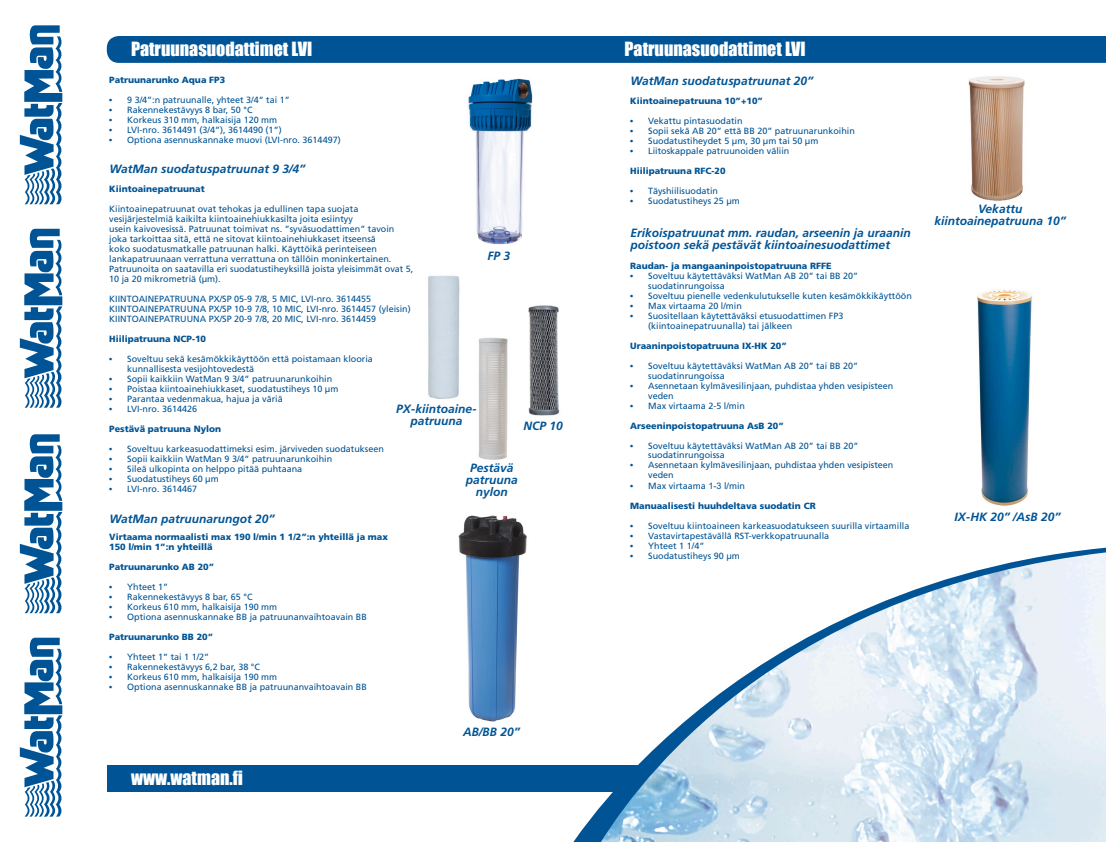
<style>
.page{position:relative;width:1106px;height:842px;background:#fff}
.page>*{position:absolute;margin:0;border:0;box-sizing:border-box;transform-origin:0 0}
.t1{font:18px "Impact";color:#fff}
.t2{font:italic 700 12px/12px "Frutiger LT Std";color:#005495;text-align:center}
.t3{font:9px/10px "Frutiger LT Std";color:#005495}
.t4{font:900 9px/10px "Frutiger LT Std";color:#005495}
.s1{font-family:"Times"}
.s2{font-family:"Times";font-weight:400}
.s3{font-weight:400}
.s4{font-family:"Arial";font-weight:400}
</style>
<div class="page">
<div style="left:107px;top:765px;width:999px;height:27px;background:#005495"></div>
<div style="left:107px;top:36px;width:999px;height:27px;background:#005495"></div>
<svg style="left:20px;top:638px;width:43px;height:179px"></svg>
<svg style="left:20px;top:434px;width:43px;height:179px"></svg>
<svg style="left:20px;top:229px;width:43px;height:179px"></svg>
<svg style="left:20px;top:25px;width:43px;height:179px"></svg>
<img style="left:468px;top:78px;width:65px;height:167px">
<img style="left:478px;top:337px;width:30px;height:123px">
<img style="left:428px;top:275px;width:32px;height:124px">
<img style="left:528px;top:305px;width:32px;height:111px">
<img style="left:458px;top:515px;width:69px;height:207px">
<img style="left:968px;top:76px;width:57px;height:125px">
<img style="left:977px;top:290px;width:56px;height:216px">
<img style="left:601px;top:552px;width:505px;height:290px">
<h1 class="t1" style="left:131px;top:35px;width:183px">Patruunasuodattimet LVI</h1>
<p class="t4" style="left:109px;top:75px;width:118px">Patruunarunko Aqua FP3</p>
<p class="t3" style="left:109px;top:95px;width:182px"><span class="s1">•</span> 9 3/4”:n patruunalle, yhteet 3/4” tai 1”</p>
<p class="t3" style="left:109px;top:105px;width:145px"><span class="s1">•</span> Rakennekestävyys 8 bar, 50 °C</p>
<p class="t3" style="left:109px;top:115px;width:170px"><span class="s1">•</span> Korkeus 310 mm, halkaisija 120 mm</p>
<p class="t3" style="left:109px;top:125px;width:174px"><span class="s1">•</span> LVI-nro. 3614491 (3/4”), 3614490 (1”)</p>
<p class="t3" style="left:109px;top:135px;width:233px"><span class="s1">•</span> Optiona asennuskannake muovi (LVI-nro. 3614497)</p>
<h2 class="t2" style="left:109px;top:163px;width:197px">WatMan suodatuspatruunat 9 3/4”</h2>
<p class="t4" style="left:109px;top:184px;width:97px">Kiintoainepatruunat</p>
<p class="t3" style="left:109px;top:204px;width:306px">Kiintoainepatruunat ovat tehokas ja edullinen tapa suojata vesijärjestelmiä kaikilta kiintoainehiukkasilta joita esiintyy<br>usein kaivovesissä. Patruunat toimivat ns. ”syväsuodattimen” tavoin joka tarkoittaa sitä, että ne sitovat kiintoainehiukkaset itseensä<br>koko suodatusmatkalle patruunan halki. Käyttöikä perinteiseen lankapatruunaan verrattuna verrattuna on tällöin moninkertainen.<br>Patruunoita on saatavilla eri suodatustiheyksillä joista yleisimmät ovat 5, 10 ja 20 mikrometriä (µm).</p>
<p class="t3" style="left:109px;top:294px;width:303px">KIINTOAINEPATRUUNA PX/SP 05-9 7/8, 5 MIC, LVI-nro. 3614455<br>KIINTOAINEPATRUUNA PX/SP 10-9 7/8, 10 MIC, LVI-nro. 3614457 (yleisin)<br>KIINTOAINEPATRUUNA PX/SP 20-9 7/8, 20 MIC, LVI-nro. 3614459</p>
<p class="t4" style="left:109px;top:334px;width:98px">Hiilipatruuna NCP-10</p>
<p class="t3" style="left:127px;top:354px;width:247px;text-indent:-18px"><span class="s1">•</span> Soveltuu sekä kesämökkikäyttöön että poistamaan klooria kunnallisesta vesijohtovedestä</p>
<p class="t3" style="left:109px;top:374px;width:224px"><span class="s1">•</span> Sopii kaikkiin WatMan 9 3/4” patruunarunkoihin</p>
<p class="t3" style="left:109px;top:384px;width:231px"><span class="s1">•</span> Poistaa kiintoainehiukkaset, suodatustiheys 10 µm</p>
<p class="t3" style="left:109px;top:394px;width:175px"><span class="s1">•</span> Parantaa vedenmakua, hajua ja väriä</p>
<p class="t3" style="left:109px;top:404px;width:89px"><span class="s1">•</span> LVI-nro. 3614426</p>
<p class="t4" style="left:109px;top:424px;width:114px">Pestävä patruuna Nylon</p>
<p class="t3" style="left:109px;top:444px;width:276px"><span class="s1">•</span> Soveltuu karkeasuodattimeksi esim. järviveden suodatukseen</p>
<p class="t3" style="left:109px;top:454px;width:224px"><span class="s1">•</span> Sopii kaikkiin WatMan 9 3/4” patruunarunkoihin</p>
<p class="t3" style="left:109px;top:464px;width:195px"><span class="s1">•</span> Sileä ulkopinta on helppo pitää puhtaana</p>
<p class="t3" style="left:109px;top:474px;width:111px"><span class="s1">•</span> Suodatustiheys 60 µm</p>
<p class="t3" style="left:109px;top:484px;width:89px"><span class="s1">•</span> LVI-nro. 3614467</p>
<h2 class="t2" style="left:487px;top:249px;width:24px">FP 3</h2>
<h2 class="t2" style="left:396px;top:402px;width:82px">PX-kiintoaine&shy;patruuna</h2>
<h2 class="t2" style="left:466px;top:462px;width:54px">Pestävä patruuna nylon</h2>
<h2 class="t2" style="left:523px;top:420px;width:41px">NCP 10</h2>
<h2 class="t2" style="left:109px;top:513px;width:167px">WatMan patruunarungot 20”</h2>
<p class="t4" style="left:109px;top:532px;width:280px">Virtaama normaalisti max 190 l/min 1 1/2”:n yhteillä ja max<br>150 l/min 1”:n yhteillä</p>
<p class="t4" style="left:109px;top:562px;width:107px">Patruunarunko AB 20”</p>
<p class="t3" style="left:109px;top:582px;width:61px"><span class="s1">•</span> Yhteet 1”</p>
<p class="t3" style="left:109px;top:592px;width:145px"><span class="s1">•</span> Rakennekestävyys 8 bar, 65 °C</p>
<p class="t3" style="left:109px;top:602px;width:170px"><span class="s1">•</span> Korkeus 610 mm, halkaisija 190 mm</p>
<p class="t3" style="left:109px;top:612px;width:259px"><span class="s1">•</span> Optiona asennuskannake BB ja patruunanvaihtoavain BB</p>
<p class="t4" style="left:109px;top:632px;width:106px">Patruunarunko BB 20”</p>
<p class="t3" style="left:109px;top:652px;width:102px"><span class="s1">•</span> Yhteet 1” tai 1 1/2”</p>
<p class="t3" style="left:109px;top:662px;width:152px"><span class="s1">•</span> Rakennekestävyys 6,2 bar, 38 °C</p>
<p class="t3" style="left:109px;top:672px;width:170px"><span class="s1">•</span> Korkeus 610 mm, halkaisija 190 mm</p>
<p class="t3" style="left:109px;top:682px;width:259px"><span class="s1">•</span> Optiona asennuskannake BB ja patruunanvaihtoavain BB</p>
<h1 class="t1" style="left:131px;top:764px;width:113px">www.watman.fi</h1>
<h2 class="t2" style="left:463px;top:726px;width:58px">AB/BB 20”</h2>
<h1 class="t1" style="left:624px;top:35px;width:183px">Patruunasuodattimet LVI</h1>
<h2 class="t2" style="left:630px;top:75px;width:184px">WatMan suodatuspatruunat 20”</h2>
<p class="t4" style="left:630px;top:96px;width:134px">Kiintoainepatruuna 10”+10”</p>
<p class="t3" style="left:630px;top:116px;width:114px"><span class="s1">•</span> Vekattu pintasuodatin</p>
<p class="t3" style="left:630px;top:126px;width:226px"><span class="s1">•</span> Sopii sekä AB 20” että BB 20” patruunarunkoihin</p>
<p class="t3" style="left:630px;top:136px;width:190px"><span class="s1">•</span> Suodatustiheydet 5 µm, 30 µm tai 50 µm</p>
<p class="t3" style="left:630px;top:146px;width:161px"><span class="s1">•</span> Liitoskappale patruunoiden väliin</p>
<p class="t4" style="left:630px;top:166px;width:97px">Hiilipatruuna RFC-20</p>
<p class="t3" style="left:630px;top:186px;width:89px"><span class="s1">•</span> Täyshiilisuodatin</p>
<p class="t3" style="left:630px;top:196px;width:111px"><span class="s1">•</span> Suodatustiheys 25 µm</p>
<h2 class="t2" style="left:630px;top:227px;width:282px;text-align:left">Erikoispatruunat mm. raudan, arseenin ja uraanin poistoon sekä pestävät kiintoainesuodattimet</h2>
<p class="t4" style="left:630px;top:260px;width:203px">Raudan- ja mangaaninpoistopatruuna RFFE</p>
<p class="t3" style="left:648px;top:271px;width:211px;text-indent:-18px"><span class="s1">•</span> Soveltuu käytettäväksi WatMan AB 20” tai BB 20” suodatinrungoissa</p>
<p class="t3" style="left:630px;top:291px;width:283px"><span class="s1">•</span> Soveltuu pienelle vedenkulutukselle kuten kesämökkikäyttöön</p>
<p class="t3" style="left:630px;top:301px;width:113px"><span class="s1">•</span> Max virtaama 20 l/min</p>
<p class="t3" style="left:648px;top:311px;width:197px;text-indent:-18px"><span class="s1">•</span> Suositellaan käytettäväksi etusuodattimen FP3 (kiintoainepatruunalla) tai jälkeen</p>
<p class="t4" style="left:630px;top:340px;width:158px">Uraaninpoistopatruuna IX-HK 20”</p>
<p class="t3" style="left:648px;top:361px;width:211px;text-indent:-18px"><span class="s1">•</span> Soveltuu käytettäväksi WatMan AB 20” tai BB 20” suodatinrungoissa</p>
<p class="t3" style="left:648px;top:381px;width:247px;text-indent:-18px"><span class="s1">•</span> Asennetaan kylmävesilinjaan, puhdistaa yhden vesipisteen veden</p>
<p class="t3" style="left:630px;top:401px;width:116px"><span class="s1">•</span> Max virtaama 2-5 l/min</p>
<p class="t4" style="left:630px;top:420px;width:155px">Arseeninpoistopatruuna AsB 20”</p>
<p class="t3" style="left:648px;top:441px;width:212px;text-indent:-18px"><span class="s1">•</span> Soveltuu käytettäväksi WatMan AB 20” tai BB 20” suodatinrungoissa</p>
<p class="t3" style="left:648px;top:460px;width:247px;text-indent:-18px"><span class="s1">•</span> Asennetaan kylmävesilinjaan, puhdistaa yhden vesipisteen veden</p>
<p class="t4" style="left:630px;top:476px;width:187px;line-height:19.7px"><span class="s2">•</span> <span class="s3">Max virtaama</span> <span class="s4">1-3</span> <span class="s3">l/min<br></span>Manuaalisesti huuhdeltava suodatin CR</p>
<p class="t3" style="left:630px;top:521px;width:281px"><span class="s1">•</span> Soveltuu kiintoaineen karkeasuodatukseen suurilla virtaamilla</p>
<p class="t3" style="left:630px;top:531px;width:200px"><span class="s1">•</span> Vastavirtapestävällä RST-verkkopatruunalla</p>
<p class="t3" style="left:630px;top:541px;width:76px"><span class="s1">•</span> Yhteet 1 1/4”</p>
<p class="t3" style="left:630px;top:551px;width:111px"><span class="s1">•</span> Suodatustiheys 90 µm</p>
<h2 class="t2" style="left:934px;top:203px;width:133px">Vekattu kiintoainepatruuna 10”</h2>
<h2 class="t2" style="left:954px;top:511px;width:108px">IX-HK 20” /AsB 20”</h2>
</div>
